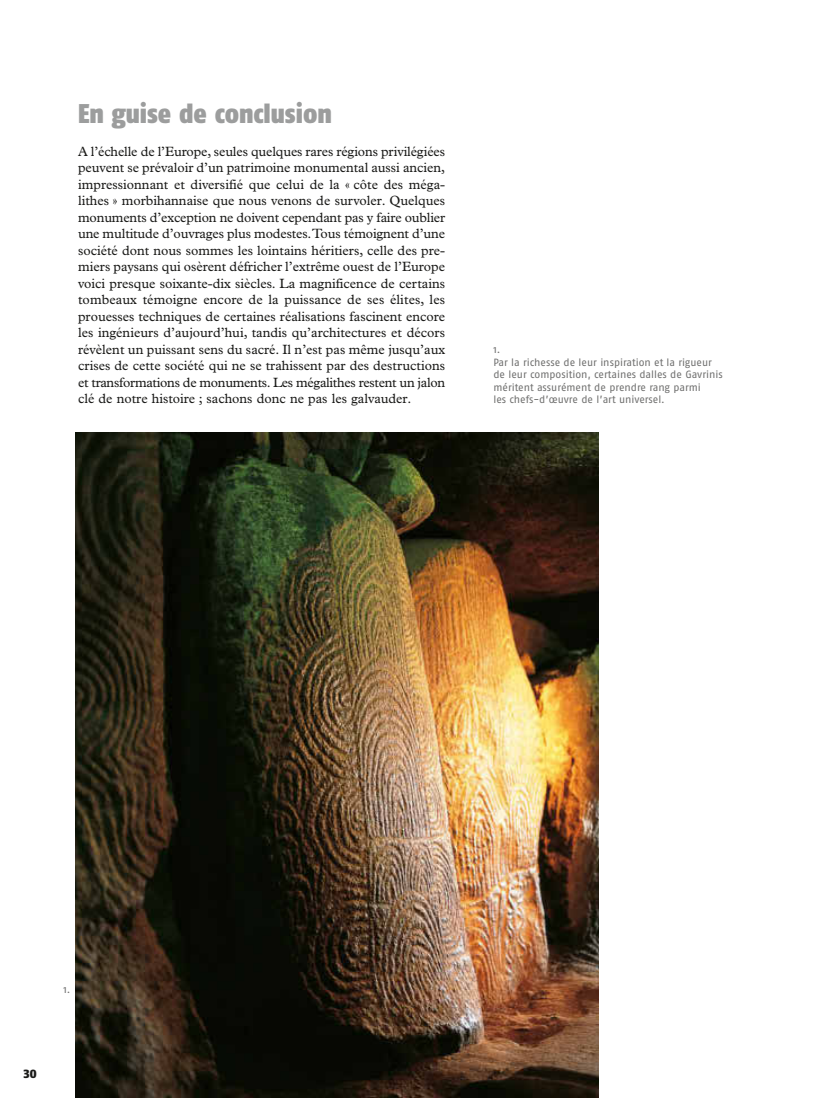
<style>
.page{position:relative;width:821px;height:1098px;background:#fff}
.page>*{position:absolute;margin:0;border:0;box-sizing:border-box;transform-origin:0 0}
.t1{font:900 27px "Fago Co";color:#9c9d9d}
.t2{font:13.5px/16.5px "Plantin";color:#1a1a18;text-align:justify}
.t3{font:11.85px "Fago No Black Tf";color:#1a1a18}
.t4{font:10.5px/12.6px "Fago No";color:#6f6f6e}
</style>
<div class="page">
<img style="left:76px;top:432px;width:522px;height:665px">
<h1 class="t1" style="left:78px;top:101px;width:255px">En guise de conclusion</h1>
<p class="t2" style="left:78px;top:142px;width:368px">A l’échelle de l’Europe, seules quelques rares régions privilégiées peuvent se prévaloir d’un patrimoine monumental aussi ancien, impressionnant et diversifié que celui de la « côte des méga&shy;lithes » morbihannaise que nous venons de survoler. Quelques monuments d’exception ne doivent cependant pas y faire oublier une multitude d’ouvrages plus modestes. Tous témoignent d’une société dont nous sommes les lointains héritiers, celle des pre&shy;miers paysans qui osèrent défricher l’extrême ouest de l’Europe voici presque soixante-dix siècles. La magnificence de certains tombeaux témoigne encore de la puissance de ses élites, les prouesses techniques de certaines réalisations fascinent encore les ingénieurs d’aujourd’hui, tandis qu’architectures et décors révèlent un puissant sens du sacré. Il n’est pas même jusqu’aux crises de cette société qui ne se trahissent par des destructions et transformations de monuments. Les mégalithes restent un jalon clé de notre histoire ; sachons donc ne pas les galvauder.</p>
<p class="t4" style="left:493px;top:343px;width:231px">1.<br>Par la richesse de leur inspiration et la rigueur de leur composition, certaines dalles de Gavrinis méritent assurément de prendre rang parmi<br>les chefs-d’œuvre de l’art universel.</p>
<p class="t4" style="left:63px;top:983px;width:9px">1.</p>
<p class="t3" style="left:23px;top:1066px;width:15px">30</p>
</div>
